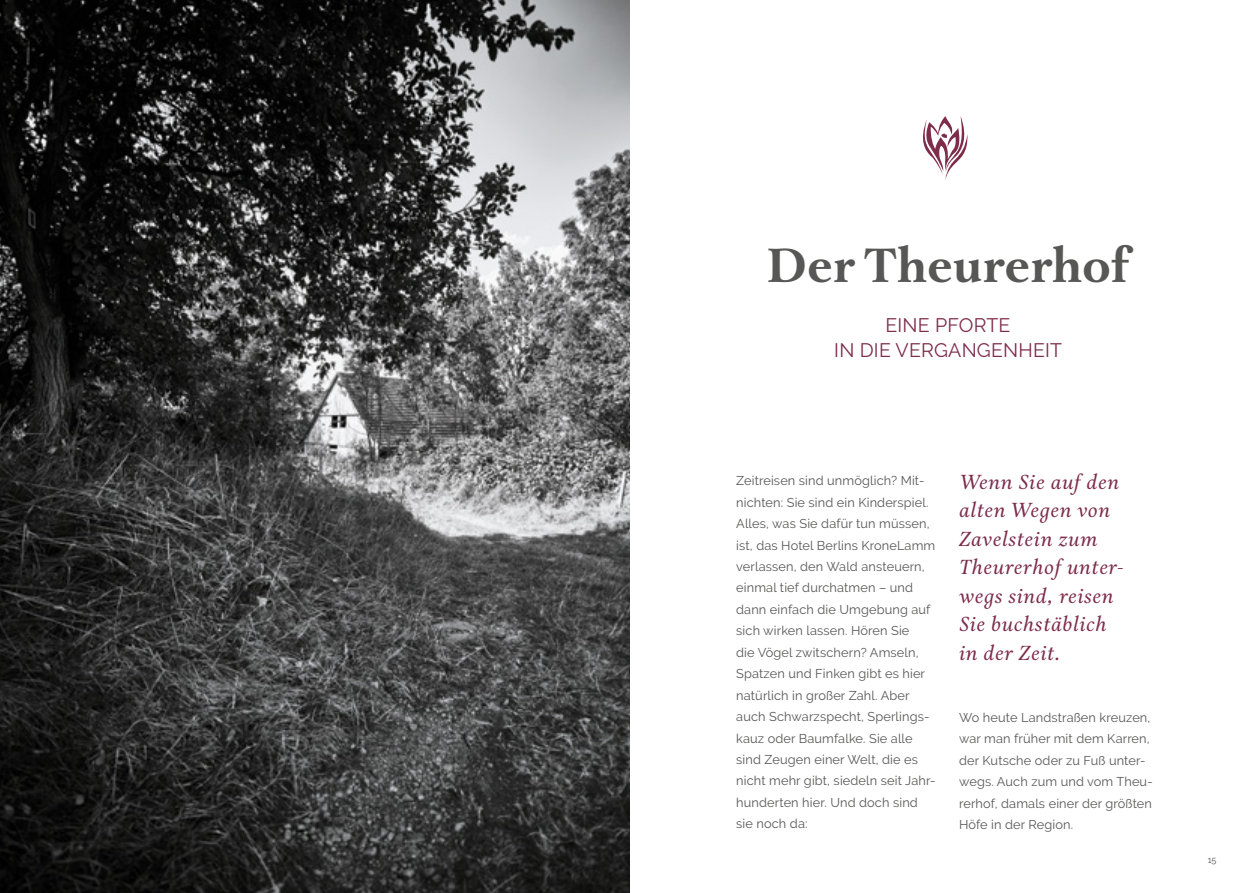
<style>
.page{position:relative;width:1259px;height:893px;background:#fff}
.page>*{position:absolute;margin:0;border:0;box-sizing:border-box;transform-origin:0 0}
.t1{font:700 49.5px "Aria Text G2";color:#575756}
.t2{font:italic 21px/28.5px "Aria Text G2";letter-spacing:.035em;color:#7d2c4a}
.t3{font:19.5px/25.5px "Raleway";letter-spacing:.01em;color:#7d2c4a;text-align:center}
.t4{font:12.75px/21.5px "Raleway";letter-spacing:.01em;color:#575756}
.t5{font:9px "Raleway";color:#575756}
</style>
<div class="page">
<img style="left:0;top:0;width:629px;height:893px">
<svg style="left:923px;top:116px;width:45px;height:64px"></svg>
<h1 class="t1" style="left:767px;top:236px;width:363px">Der Theurerhof</h1>
<h3 class="t3" style="left:834px;top:312px;width:229px">EINE PFORTE<br>IN DIE VERGANGENHEIT</h3>
<p class="t4" style="left:736px;top:470px;width:201px">Zeitreisen sind unmöglich? Mit&shy;nichten: Sie sind ein Kinderspiel.<br>Alles, was Sie dafür tun müssen, ist, das Hotel Berlins KroneLamm verlassen, den Wald ansteuern, einmal tief durchatmen – und dann einfach die Umgebung auf sich wirken lassen. Hören Sie<br>die Vögel zwitschern? Amseln,<br>Spatzen und Finken gibt es hier natürlich in großer Zahl. Aber auch Schwarzspecht, Sperlings&shy;kauz oder Baumfalke. Sie alle sind Zeugen einer Welt, die es nicht mehr gibt, siedeln seit Jahr&shy;hunderten hier. Und doch sind sie noch da:</p>
<h2 class="t2" style="left:959px;top:468px;width:166px">Wenn Sie auf den alten Wegen von<br>Zavelstein zum<br>Theurerhof unter&shy;wegs sind, reisen<br>Sie buchstäblich in der Zeit.</h2>
<p class="t4" style="left:959px;top:707px;width:195px">Wo heute Landstraßen kreuzen, war man früher mit dem Karren, der Kutsche oder zu Fuß unter&shy;wegs. Auch zum und vom Theu&shy;rerhof, damals einer der größten<br>Höfe in der Region.</p>
<p class="t5" style="left:1207px;top:854px;width:10px">15</p>
</div>
